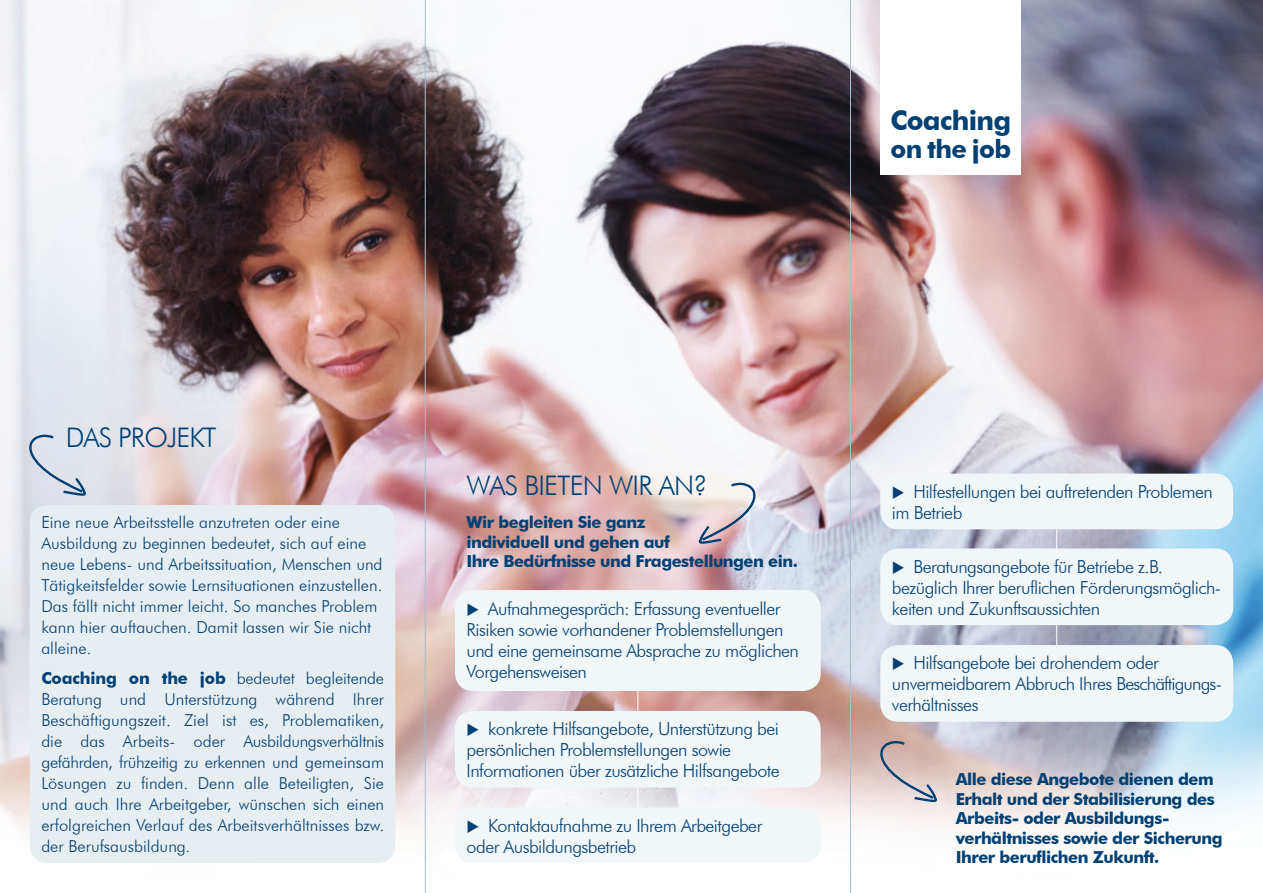
<style>
.page{position:relative;width:1263px;height:893px;background:#fff}
.page>*{position:absolute;margin:0;border:0;box-sizing:border-box;transform-origin:0 0}
.t1{font:300 27px "Futura BT";letter-spacing:-.03em;color:#004073}
.t2{font:700 27px "Futura BT";letter-spacing:-.025em;color:#004073}
.t3{font:700 25.5px "Futura BT";letter-spacing:-.025em;color:#004073}
.t4{font:300 18px/21px "Futura BT";letter-spacing:-.03em;color:#004073}
.t5{font:300 16.5px/21px "Futura BT";color:#004073}
.t6{font:700 16.5px/19.5px "Futura BT";letter-spacing:-.03em;color:#004073}
.s1{font-weight:700}
</style>
<div class="page">
<img style="left:0;top:0;width:1263px;height:893px">
<hr style="left:1056px;top:525px;width:1px;height:123px;background:#fff">
<hr style="left:637px;top:691px;width:1px;height:123px;background:#fff">
<hr style="left:850px;top:0;width:1px;height:893px;background:#a5bfcc">
<hr style="left:425px;top:0;width:1px;height:893px;background:#a5bfcc">
<div style="left:880px;top:0;width:140px;height:174px;background:#fff"></div>
<div style="left:30px;top:505px;width:365px;height:358px;background:#e7eef2;border-radius:18px"></div>
<div style="left:455px;top:590px;width:366px;height:101px;background:#f1f6f8;border-radius:18px"></div>
<div style="left:455px;top:711px;width:366px;height:77px;background:#f1f6f8;border-radius:18px"></div>
<div style="left:455px;top:807px;width:366px;height:56px;background:#f1f6f8;border-radius:18px"></div>
<div style="left:880px;top:474px;width:353px;height:55px;background:#f1f6f8;border-radius:18px"></div>
<div style="left:880px;top:548px;width:353px;height:77px;background:#f1f6f8;border-radius:18px"></div>
<div style="left:880px;top:645px;width:353px;height:77px;background:#f1f6f8;border-radius:18px"></div>
<svg style="left:698px;top:482px;width:58px;height:63px"></svg>
<svg style="left:28px;top:434px;width:58px;height:63px;background:#c9d3df"></svg>
<svg style="left:879px;top:740px;width:58px;height:63px;background:#cab9b9"></svg>
<h1 class="t2" style="left:890px;top:109px;width:122px">Coaching</h1>
<h2 class="t3" style="left:890px;top:139px;width:122px">on the job</h2>
<h1 class="t1" style="left:66px;top:426px;width:152px">DAS PROJEKT</h1>
<p class="t5" style="left:41px;top:513px;width:343px">Eine neue Arbeitsstelle anzutreten oder eine Ausbildung zu beginnen bedeutet, sich auf eine neue Lebens- und Arbeitssituation, Menschen und Tätigkeitsfelder sowie Lernsituationen einzustellen.<br>Das fällt nicht immer leicht. So manches Problem kann hier auftauchen. Damit lassen wir Sie nicht alleine.</p>
<p class="t5" style="left:41px;top:669px;width:344px;text-align:justify"><span class="s1">Coaching on the job</span> bedeutet begleitende Beratung und Unterstützung während Ihrer Beschäftigungszeit. Ziel ist es, Problematiken, die das Arbeits- oder Ausbildungsverhältnis gefährden, frühzeitig zu erkennen und gemeinsam Lösungen zu finden. Denn alle Beteiligten, Sie und auch Ihre Arbeitgeber, wünschen sich einen erfolgreichen Verlauf des Arbeitsverhältnisses bzw. der Berufsausbildung.</p>
<h1 class="t1" style="left:466px;top:474px;width:242px">WAS BIETEN WIR AN?</h1>
<p class="t6" style="left:466px;top:514px;width:333px">Wir begleiten Sie ganz<br>individuell und gehen auf<br>Ihre Bedürfnisse und Fragestellungen ein.</p>
<p class="t4" style="left:466px;top:599px;width:334px">◆ Aufnahmegespräch: Erfassung eventueller Risiken sowie vorhandener Problemstellungen und eine gemeinsame Absprache zu möglichen Vorgehensweisen</p>
<p class="t4" style="left:467px;top:720px;width:315px">◆ konkrete Hilfsangebote, Unterstützung bei persönlichen Problemstellungen sowie<br>Informationen über zusätzliche Hilfsangebote</p>
<p class="t4" style="left:467px;top:816px;width:297px">◆ Kontaktaufnahme zu Ihrem Arbeitgeber oder Ausbildungsbetrieb</p>
<p class="t4" style="left:892px;top:482px;width:322px">◆ Hilfestellungen bei auftretenden Problemen im Betrieb</p>
<p class="t4" style="left:892px;top:557px;width:331px">◆ Beratungsangebote für Betriebe z.B. bezüglich Ihrer beruflichen Förderungsmöglich&shy;keiten und Zukunftsaussichten</p>
<p class="t4" style="left:892px;top:654px;width:332px">◆ Hilfsangebote bei drohendem oder unvermeidbarem Abbruch Ihres Beschäftigungs&shy;verhältnisses</p>
<p class="t6" style="left:956px;top:771px;width:268px">Alle diese Angebote dienen dem<br>Erhalt und der Stabilisierung des<br>Arbeits- oder Ausbildungs&shy;verhältnisses sowie der Sicherung<br>Ihrer beruflichen Zukunft.</p>
</div>
